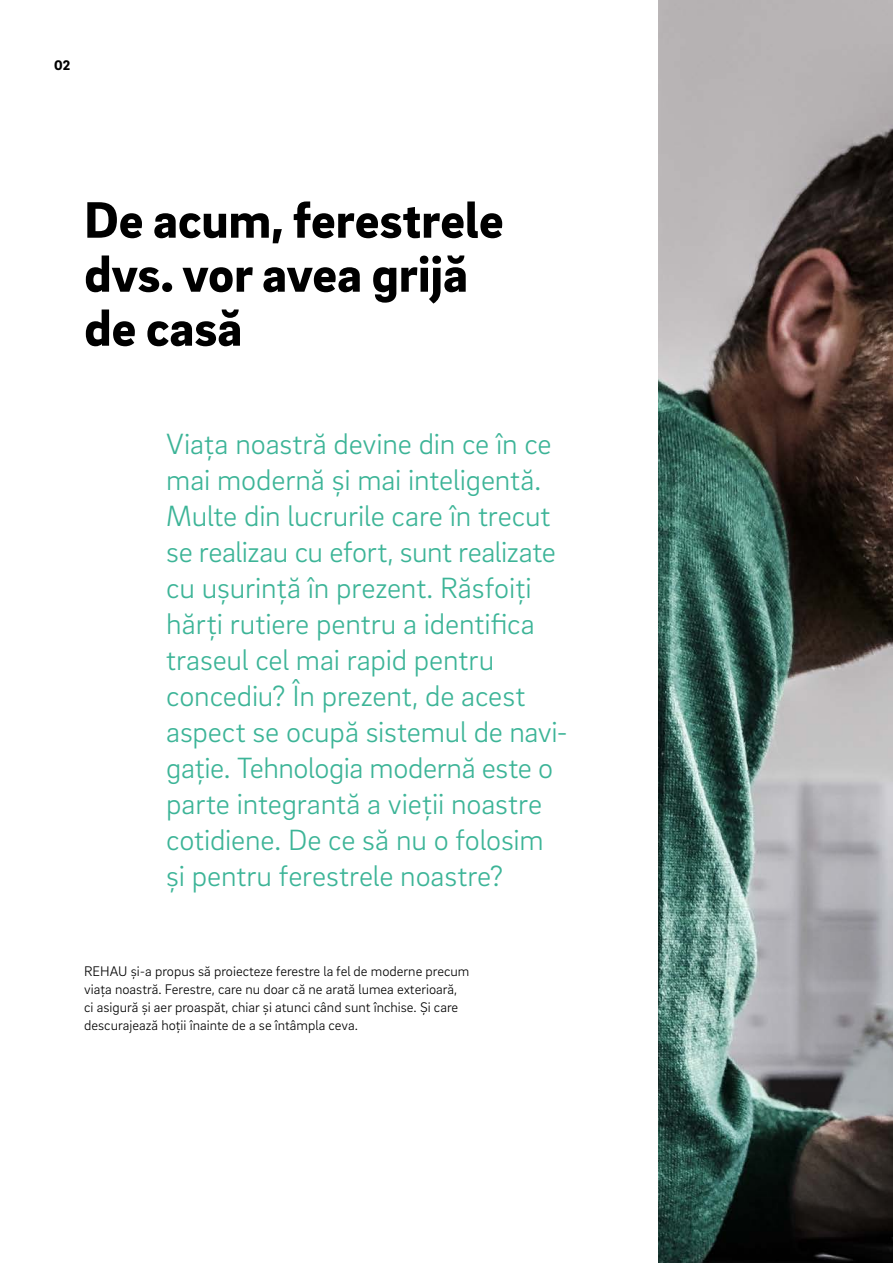
<style>
.page{position:relative;width:893px;height:1263px;background:#fff}
.page>*{position:absolute;margin:0;border:0;box-sizing:border-box;transform-origin:0 0}
._01__Headline_-_35pt{font:900 52.5px/54px "Brix Sans";color:#000}
._11__Highlighter_-_2{font:300 30px/36px "Brix Sans";letter-spacing:-.005em;color:#3cb497}
._16__Body_text_-_9_5{font:300 14.25px/18px "Brix Sans";color:#000}
.MP__Page_numbers_-_9{font:900 14.25px "Brix Sans";color:#000}
</style>
<div class="page">
<img style="left:659px;top:0;width:234px;height:1263px">
<p class="MP__Page_numbers_-_9" style="left:54px;top:56px;width:18px">02</p>
<p class="_01__Headline_-_35pt" style="left:84px;top:190px;width:421px">De acum, ferestrele dvs. vor avea grijă de casă</p>
<p class="_11__Highlighter_-_2" style="left:166px;top:424px;width:403px">Viața noastră devine din ce în ce mai modernă și mai inteligentă.<br>Multe din lucrurile care în trecut se realizau cu efort, sunt realizate cu ușurință în prezent. Răsfoiți hărți rutiere pentru a identifica traseul cel mai rapid pentru concediu? În prezent, de acest aspect se ocupă sistemul de navi&shy;gație. Tehnologia modernă este o parte integrantă a vieții noastre cotidiene. De ce să nu o folosim și pentru ferestrele noastre?</p>
<p class="_16__Body_text_-_9_5" style="left:84px;top:961px;width:387px">REHAU și-a propus să proiecteze ferestre la fel de moderne precum viața noastră. Ferestre, care nu doar că ne arată lumea exterioară, ci asigură și aer proaspăt, chiar și atunci când sunt închise. Și care descurajează hoții înainte de a se întâmpla ceva.</p>
</div>
